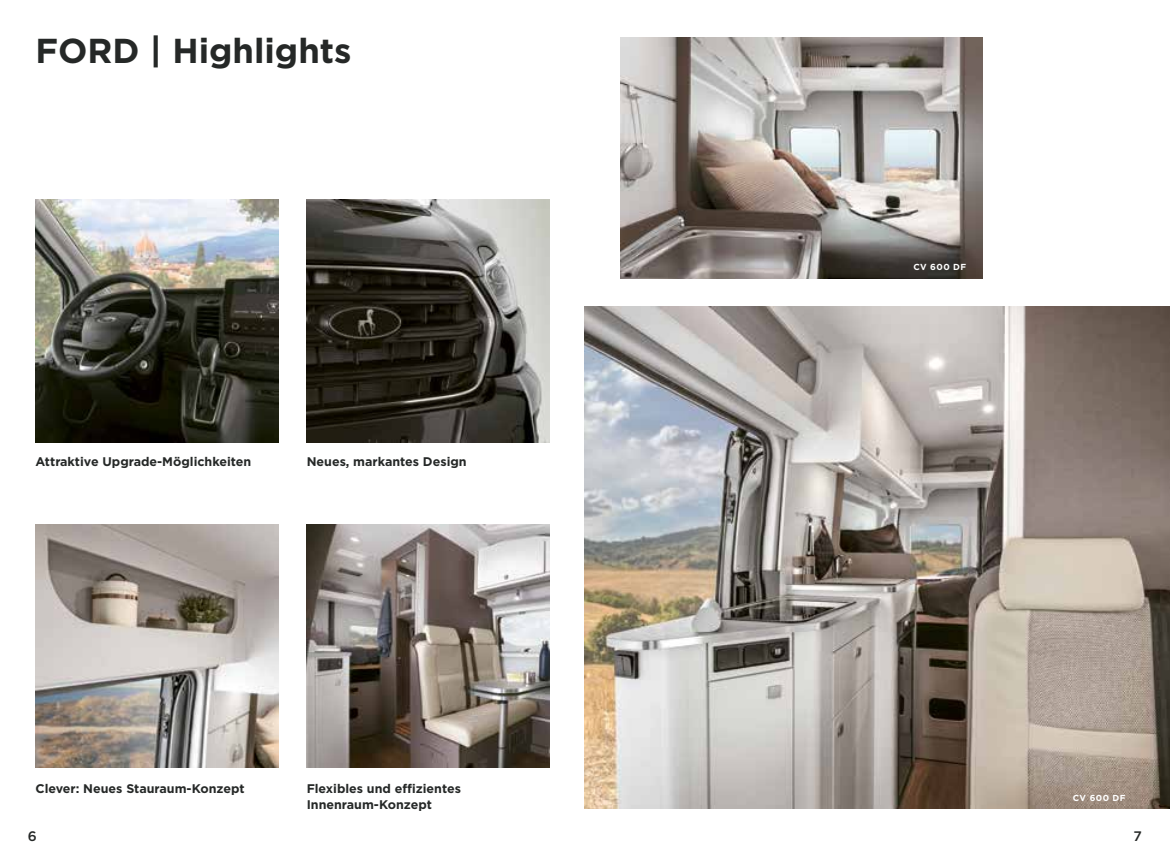
<style>
.page{position:relative;width:1170px;height:862px;background:#fff}
.page>*{position:absolute;margin:0;border:0;box-sizing:border-box;transform-origin:0 0}
.t1{font:700 34.62px "Gotham";color:#252827}
.t2{font:500 13.75px "Gotham";color:#252827}
.t3{font:700 12.5px/16.2px "Gotham";color:#252827}
.t4{font:700 8.75px "Gotham";letter-spacing:.05em;color:#fff}
</style>
<div class="page">
<img style="left:306px;top:524px;width:243px;height:242px">
<img style="left:306px;top:199px;width:243px;height:243px">
<img style="left:35px;top:199px;width:243px;height:243px">
<img style="left:35px;top:524px;width:243px;height:242px">
<img style="left:585px;top:306px;width:584px;height:502px">
<img style="left:620px;top:37px;width:362px;height:241px">
<h1 class="t1" style="left:35px;top:28px;width:317px">FORD | Highlights</h1>
<p class="t3" style="left:35px;top:452px;width:217px">Attraktive Upgrade-Möglichkeiten</p>
<p class="t3" style="left:306px;top:452px;width:161px">Neues, markantes Design</p>
<p class="t3" style="left:35px;top:779px;width:211px">Clever: Neues Stauraum-Konzept</p>
<p class="t3" style="left:306px;top:779px;width:156px">Flexibles und effizientes<br>Innenraum-Konzept</p>
<p class="t4" style="left:913px;top:261px;width:54px">CV 600 DF</p>
<p class="t4" style="left:1072px;top:791px;width:54px">CV 600 DF</p>
<p class="t2" style="left:28px;top:826px;width:11px">6</p>
<p class="t2" style="left:1133px;top:826px;width:10px">7</p>
</div>
